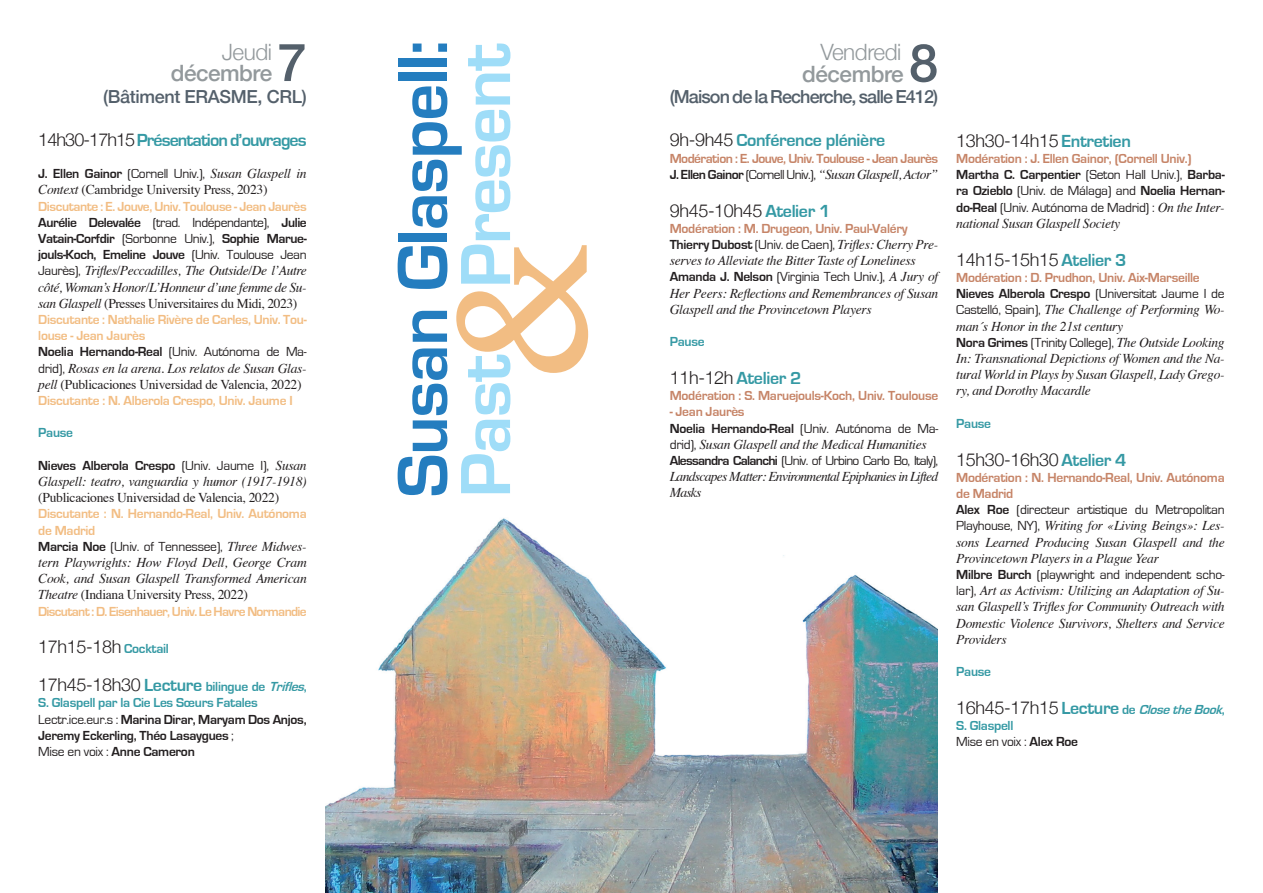
<style>
.page{position:relative;width:1263px;height:893px;background:#fff}
.page>*{position:absolute;margin:0;border:0;box-sizing:border-box;transform-origin:0 0}
.t1{font:184.05px "Adelphe Germinal";color:#f2bd83}
.t2{font:700 73.5px "Eurostile";letter-spacing:-.02em;color:#247dbf}
.t3{font:700 73.5px "Eurostile";letter-spacing:-.02em;color:#9fddf8}
.t4{font:500 52.5px "Helvetica Neue";color:#54606b}
.t5{font:500 22.5px "Helvetica Neue";letter-spacing:-.02em;color:#93999c}
.t6{font:300 22.5px "Helvetica Neue";letter-spacing:-.02em;color:#93999c}
.t7{font:300 18px "Helvetica Neue";letter-spacing:-.02em;color:#231f20}
.t8{font:700 18px "Eurostile";letter-spacing:-.02em;color:#3599a4}
.t9{font:700 18px "Eurostile";letter-spacing:-.05em;color:#3599a4}
.t10{font:500 18px "Helvetica Neue";letter-spacing:-.05em;color:#54606b}
.t11{font:500 18px "Helvetica Neue";letter-spacing:-.02em;color:#54606b}
.t12{font:italic 13.5px/16.2px "Times";letter-spacing:-.02em;color:#231f20;text-align:justify}
.t13{font:700 13.5px/16.2px "Eurostile";letter-spacing:-.02em;color:#c68467}
.t14{font:13.5px/16.2px "Eurostile";letter-spacing:-.02em;color:#231f20;text-align:justify}
.t15{font:700 13.5px/16.2px "Eurostile";letter-spacing:-.02em;color:#f2bd83}
.t16{font:700 13.5px/16.2px "Eurostile";letter-spacing:-.02em;color:#3599a4}
.t17{font:13.5px/16.2px "Times";letter-spacing:-.02em;color:#231f20}
.t18{font:700 13.5px/16.2px "Eurostile";letter-spacing:-.02em;color:#231f20}
.t19{font:italic 13.5px "Times";letter-spacing:-.04em;color:#231f20}
.t20{font:700 13.5px "Eurostile";letter-spacing:-.05em;color:#f2bd83}
.t21{font:700 13.5px "Eurostile";letter-spacing:-.04em;color:#c68467}
.s1{font-family:"Helvetica Neue";font-weight:300;color:#231f20}
.s2{font-family:"Eurostile";font-weight:700}
.s3{font-family:"Eurostile"}
.s4{font-style:italic}
.s5{font-family:"Eurostile";font-weight:700;font-style:normal}
.s6{font-family:"Eurostile";font-style:normal}
.s7{font-style:normal}
.s8{font-family:"Eurostile";font-weight:700;font-size:13.5px;color:#3599a4}
.s9{font-family:"Eurostile";font-weight:700;color:#3599a4}
.s10{font-family:"Eurostile";font-weight:700;font-style:italic;font-size:13.5px;color:#3599a4}
.s11{font-weight:400}
.s12{font-weight:700}
.s13{font-family:"Times";font-style:italic}
.s14{font-family:"Helvetica Neue";font-weight:300;font-size:18px;color:#231f20}
.s15{font-size:18px}
</style>
<div class="page">
<img style="left:325px;top:518px;width:613px;height:375px">
<p class="t6" style="left:222px;top:34px;width:52px">Jeudi</p>
<p class="t5" style="left:171px;top:55px;width:103px">décembre</p>
<p class="t4" style="left:278px;top:20px;width:31px">7</p>
<p class="t11" style="left:103px;top:82px;width:205px">(Bâtiment ERASME, CRL)</p>
<p class="t9" style="left:38px;top:130px;width:270px"><span class="s1">14h30-17h15</span>Présentation d’ouvrages</p>
<p class="t17" style="left:38px;top:166px;width:270px"><span class="s2">J. Ellen Gainor</span> <span class="s3">(Cornell Univ.),</span> <span class="s4">Susan Glaspell in<br>Context</span> (Cambridge University Press, 2023)</p>
<p class="t15" style="left:38px;top:198px;width:270px">Discutante : E. Jouve, Univ. Toulouse - Jean Jaurès</p>
<p class="t12" style="left:38px;top:213px;width:270px"><span class="s5">Aurélie Delevalée</span> <span class="s6">(trad. Indépendante),</span> <span class="s5">Julie Vatain-Corfdir</span> <span class="s6">(Sorbonne Univ.),</span> <span class="s5">Sophie Marue&shy;jouls-Koch, Emeline Jouve</span> <span class="s6">(Univ. Toulouse Jean Jaurès),</span> Trifles/Peccadilles, The Outside/De l’Autre côté, Woman’s Honor/L’Honneur d’une femme de Su&shy;san Glaspell <span class="s7">(Presses Universitaires du Midi, 2023)</span></p>
<p class="t15" style="left:38px;top:312px;width:270px">Discutante : Nathalie Rivère de Carles, Univ. Tou&shy;louse - Jean Jaurès</p>
<p class="t12" style="left:38px;top:343px;width:270px"><span class="s5">Noelia Hernando-Real</span> <span class="s6">(Univ. Autónoma de Ma&shy;drid),</span> Rosas en la arena. Los relatos de Susan Glas&shy;pell <span class="s7">(Publicaciones Universidad de Valencia, 2022)</span></p>
<p class="t15" style="left:38px;top:393px;width:256px">Discutante : N. Alberola Crespo, Univ. Jaume I</p>
<p class="t16" style="left:38px;top:425px;width:36px">Pause</p>
<p class="t12" style="left:38px;top:456px;width:270px"><span class="s5">Nieves Alberola Crespo</span> <span class="s6">(Univ. Jaume I),</span> Susan Glaspell: teatro, vanguardia y humor (1917-1918) <span class="s7">(Publicaciones Universidad de Valencia, 2022)</span></p>
<p class="t15" style="left:38px;top:506px;width:270px">Discutante : N. Hernando-Real, Univ. Autónoma de Madrid</p>
<p class="t12" style="left:38px;top:537px;width:270px"><span class="s5">Marcia Noe</span> <span class="s6">(Univ. of Tennessee),</span> Three Midwes&shy;tern Playwrights: How Floyd Dell, George Cram Cook, and Susan Glaspell Transformed American Theatre <span class="s7">(Indiana University Press, 2022)</span></p>
<p class="t20" style="left:38px;top:604px;width:270px">Discutant : D. Eisenhauer, Univ. Le Havre Normandie</p>
<p class="t7" style="left:38px;top:632px;width:132px">17h15-18h <span class="s8">Cocktail</span></p>
<p class="t7" style="left:38px;top:670px;width:271px">17h45-18h30 <span class="s9">Lecture</span> <span class="s8">bilingue de</span> <span class="s10">Trifles</span><span class="s8">,</span></p>
<p class="t16" style="left:38px;top:695px;width:221px">S. Glaspell par la Cie Les Sœurs Fatales</p>
<p class="t18" style="left:38px;top:711px;width:270px"><span class="s11">Lectr.ice.eur.s :</span> Marina Dirar, Maryam Dos Anjos,<br>Jeremy Eckerling, Théo Lasaygues <span class="s11">;</span></p>
<p class="t14" style="left:38px;top:744px;width:158px">Mise en voix : <span class="s12">Anne Cameron</span></p>
<p class="t2" style="left:383px;top:497px;width:459px;rotate:-90deg">Susan Glaspell:</p>
<p class="t3" style="left:446px;top:497px;width:456px;rotate:-90deg">Past Present</p>
<p class="t1" style="left:415px;top:378px;width:137px;rotate:-90deg">&amp;</p>
<p class="t6" style="left:820px;top:34px;width:83px">Vendredi</p>
<p class="t5" style="left:802px;top:56px;width:103px">décembre</p>
<p class="t4" style="left:909px;top:21px;width:31px">8</p>
<p class="t10" style="left:670px;top:82px;width:270px">(Maison de la Recherche, salle E412)</p>
<p class="t8" style="left:670px;top:131px;width:217px"><span class="s1">9h-9h45</span> Conférence plénière</p>
<p class="t21" style="left:670px;top:151px;width:270px">Modération : E. Jouve, Univ. Toulouse - Jean Jaurès</p>
<p class="t19" style="left:670px;top:163px;width:270px"><span class="s5">J. Ellen Gainor</span> <span class="s6">(Cornell Univ.),</span> “Susan Glaspell, Actor”</p>
<p class="t7" style="left:670px;top:196px;width:162px">9h45-10h45 <span class="s9">Atelier 1</span></p>
<p class="t13" style="left:670px;top:221px;width:239px">Modération : M. Drugeon, Univ. Paul-Valéry</p>
<p class="t12" style="left:670px;top:236px;width:270px"><span class="s5">Thierry Dubost</span> <span class="s6">(Univ. de Caen),</span> Trifles: Cherry Pre&shy;serves to Alleviate the Bitter Taste of Loneliness</p>
<p class="t12" style="left:670px;top:268px;width:270px"><span class="s5">Amanda J. Nelson</span> <span class="s6">(Virginia Tech Univ.),</span> A Jury of Her Peers: Reflections and Remembrances of Susan Glaspell and the Provincetown Players</p>
<p class="t16" style="left:670px;top:334px;width:36px">Pause</p>
<p class="t8" style="left:670px;top:368px;width:133px"><span class="s1">11h-12h</span> Atelier 2</p>
<p class="t13" style="left:670px;top:388px;width:270px">Modération : S. Maruejouls-Koch, Univ. Toulouse</p>
<p class="t13" style="left:670px;top:404px;width:76px">- Jean Jaurès</p>
<p class="t12" style="left:670px;top:419px;width:270px"><span class="s5">Noelia Hernando-Real</span> <span class="s6">(Univ. Autónoma de Ma&shy;drid),</span> Susan Glaspell and the Medical Humanities</p>
<p class="t12" style="left:670px;top:452px;width:270px"><span class="s5">Alessandra Calanchi</span> <span class="s6">(Univ. of Urbino Carlo Bo, Italy), </span>Landscapes Matter: Environmental Epiphanies in Lifted Masks</p>
<p class="t7" style="left:956px;top:126px;width:176px">13h30-14h15 <span class="s9">Entretien</span></p>
<p class="t13" style="left:956px;top:151px;width:237px">Modération : J. Ellen Gainor, (Cornell Univ.)</p>
<p class="t14" style="left:956px;top:167px;width:270px"><span class="s12">Martha C. Carpentier</span> (Seton Hall Univ.), <span class="s12">Barba&shy;ra Ozieblo</span> (Univ. de Málaga) and <span class="s12">Noelia Hernan&shy;do-Real</span> (Univ. Autónoma de Madrid) : <span class="s13">On the Inter&shy;national Susan Glaspell Society</span></p>
<p class="t7" style="left:956px;top:245px;width:172px">14h15-15h15 <span class="s9">Atelier 3</span></p>
<p class="t13" style="left:956px;top:270px;width:245px">Modération : D. Prudhon, Univ. Aix-Marseille</p>
<p class="t12" style="left:956px;top:285px;width:270px"><span class="s5">Nieves Alberola Crespo</span> <span class="s6">(Universitat Jaume I de Castelló, Spain),</span> The Challenge of Performing Wo&shy;man´s Honor in the 21st century</p>
<p class="t12" style="left:956px;top:333px;width:270px"><span class="s5">Nora Grimes</span> <span class="s6">(Trinity College),</span> The Outside Looking In: Transnational Depictions of Women and the Na&shy;tural World in Plays by Susan Glaspell, Lady Grego&shy;ry, and Dorothy Macardle</p>
<p class="t16" style="left:956px;top:415px;width:36px">Pause</p>
<p class="t7" style="left:956px;top:445px;width:172px">15h30-16h30 <span class="s9">Atelier 4</span></p>
<p class="t13" style="left:956px;top:469px;width:270px">Modération : N. Hernando-Real, Univ. Autónoma de Madrid</p>
<p class="t12" style="left:956px;top:501px;width:270px"><span class="s5">Alex Roe</span> <span class="s6">(directeur artistique du Metropolitan Playhouse, NY),</span> Writing for «Living Beings»: Les&shy;sons Learned Producing Susan Glaspell and the Provincetown Players in a Plague Year</p>
<p class="t12" style="left:956px;top:565px;width:270px"><span class="s5">Milbre Burch</span> <span class="s6">(playwright and independent scho&shy;lar),</span> Art as Activism: Utilizing an Adaptation of Su&shy;san Glaspell’s Trifles for Community Outreach with Domestic Violence Survivors, Shelters and Service Providers</p>
<p class="t16" style="left:956px;top:664px;width:36px">Pause</p>
<p class="t16" style="left:956px;top:702px;width:271px"><span class="s14">16h45-17h15</span> <span class="s15">Lecture</span> de <span class="s4">ClosetheBook</span>,<br>S. Glaspell</p>
<p class="t14" style="left:956px;top:734px;width:123px">Mise en voix : <span class="s12">Alex Roe</span></p>
</div>
